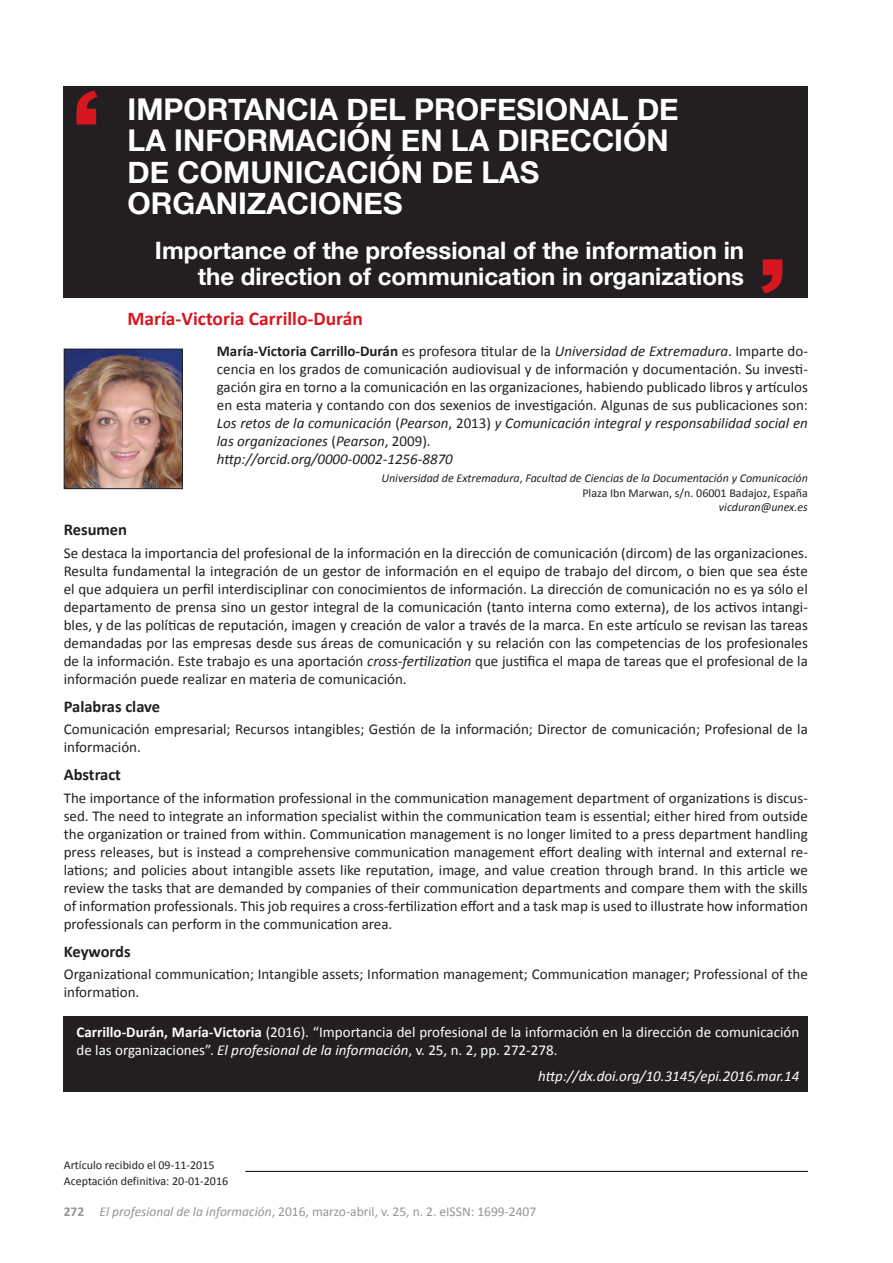
<style>
.page{position:relative;width:893px;height:1263px;background:#fff}
.page>*{position:absolute;margin:0;border:0;box-sizing:border-box;transform-origin:0 0}
.t1{font:700 30px/31.5px "Helvetica Neue";color:#fff}
.t2{font:700 24px/25.5px "Helvetica Neue";color:#fff;text-align:right}
.t3{font:700 19.5px "Calibri";color:#d7171f}
.t4{font:700 16.5px "Calibri";color:#231f20}
.t5{font:15px/18px "Calibri";color:#231f20}
.t6{font:15px/18px "Calibri";color:#fff}
.t7{font:italic 15px "Calibri";color:#fff}
.t8{font:13.5px "Calibri";color:#939598}
.t9{font:italic 12px/14.4px "Calibri";color:#231f20;text-align:right}
.t10{font:12px/15.6px "Calibri";color:#231f20}
.s1{font-weight:700}
.s2{font-style:italic}
.s3{font-style:normal}
</style>
<div class="page">
<div style="left:64px;top:1016px;width:744px;height:76px;background:#231f20"></div>
<div style="left:64px;top:86px;width:744px;height:212px;background:#231f20"></div>
<svg style="left:761px;top:259px;width:21px;height:34px"></svg>
<svg style="left:77px;top:90px;width:21px;height:34px"></svg>
<img style="left:66px;top:351px;width:115px;height:136px">
<div style="left:64px;top:349px;width:119px;height:140px;border:1px solid #231f20"></div>
<hr style="left:245px;top:1171px;width:563px;height:1px;background:#231f20">
<h1 class="t1" style="left:128px;top:94px;width:553px">IMPORTANCIA DEL PROFESIONAL DE<br>LA INFORMACIÓN EN LA DIRECCIÓN<br>DE COMUNICACIÓN DE LAS<br>ORGANIZACIONES</h1>
<h2 class="t2" style="left:155px;top:238px;width:591px">Importance of the professional of the information in the direction of communication in organizations</h2>
<h3 class="t3" style="left:128px;top:306px;width:237px">María-Victoria Carrillo-Durán</h3>
<p class="t5" style="left:217px;top:342px;width:593px"><span class="s1">María-Victoria Carrillo-Durán</span> es profesora titular de la <span class="s2">Universidad de Extremadura</span>. Imparte do&shy;cencia en los grados de comunicación audiovisual y de información y documentación. Su investi&shy;gación gira en torno a la comunicación en las organizaciones, habiendo publicado libros y artículos en esta materia y contando con dos sexenios de investigación. Algunas de sus publicaciones son:<br><span class="s2">Los retos de la comunicación</span> (<span class="s2">Pearson</span>, 2013) <span class="s2">y Comunicación integral y responsabilidad social en las organizaciones</span> (<span class="s2">Pearson</span>, 2009).<br><span class="s2">http://orcid.org/0000-0002-1256-8870</span></p>
<p class="t9" style="left:381px;top:471px;width:428px">Universidad de Extremadura<span class="s3">,</span> Facultad de Ciencias de la Documentación y Comunicación<br><span class="s3">Plaza Ibn Marwan, s/n. 06001 Badajoz, España</span></p>
<p class="t9" style="left:719px;top:500px;width:90px">vicduran@unex.es</p>
<p class="t4" style="left:64px;top:519px;width:65px">Resumen</p>
<p class="t5" style="left:64px;top:544px;width:746px;text-align:justify">Se destaca la importancia del profesional de la información en la dirección de comunicación (dircom) de las organizaciones.<br>Resulta fundamental la integración de un gestor de información en el equipo de trabajo del dircom, o bien que sea éste el que adquiera un perfil interdisciplinar con conocimientos de información. La dirección de comunicación no es ya sólo el departamento de prensa sino un gestor integral de la comunicación (tanto interna como externa), de los activos intangi&shy;bles, y de las políticas de reputación, imagen y creación de valor a través de la marca. En este artículo se revisan las tareas demandadas por las empresas desde sus áreas de comunicación y su relación con las competencias de los profesionales de la información. Este trabajo es una aportación <span class="s2">cross-fertilization</span> que justifica el mapa de tareas que el profesional de la información puede realizar en materia de comunicación.</p>
<p class="t4" style="left:64px;top:696px;width:98px">Palabras clave</p>
<p class="t5" style="left:64px;top:720px;width:746px">Comunicación empresarial; Recursos intangibles; Gestión de la información; Director de comunicación; Profesional de la información.</p>
<p class="t4" style="left:64px;top:764px;width:59px">Abstract</p>
<p class="t5" style="left:64px;top:789px;width:746px;text-align:justify">The importance of the information professional in the communication management department of organizations is discus&shy;sed. The need to integrate an information specialist within the communication team is essential; either hired from outside the organization or trained from within. Communication management is no longer limited to a press department handling press releases, but is instead a comprehensive communication management effort dealing with internal and external re&shy;lations; and policies about intangible assets like reputation, image, and value creation through brand. In this article we review the tasks that are demanded by companies of their communication departments and compare them with the skills of information professionals. This job requires a cross-fertilization effort and a task map is used to illustrate how information professionals can perform in the communication area.</p>
<p class="t4" style="left:64px;top:941px;width:68px">Keywords</p>
<p class="t5" style="left:64px;top:965px;width:746px">Organizational communication; Intangible assets; Information management; Communication manager; Professional of the information.</p>
<p class="t6" style="left:77px;top:1023px;width:724px"><span class="s1">Carrillo-Durán, María-Victoria</span> (2016). “Importancia del profesional de la información en la dirección de comunicación de las organizaciones”. <span class="s2">El profesional de la información</span>, v. 25, n. 2, pp. 272-278.</p>
<p class="t7" style="left:538px;top:1066px;width:263px">http://dx.doi.org/10.3145/epi.2016.mar.14</p>
<p class="t10" style="left:64px;top:1158px;width:166px">Artículo recibido el 09-11-2015<br>Aceptación definitiva: 20-01-2016</p>
<p class="t8" style="left:64px;top:1203px;width:474px"><span class="s1">272</span> <span class="s2">El profesional de la información</span>, 2016, marzo-abril, v. 25, n. 2. eISSN: 1699-2407</p>
</div>
